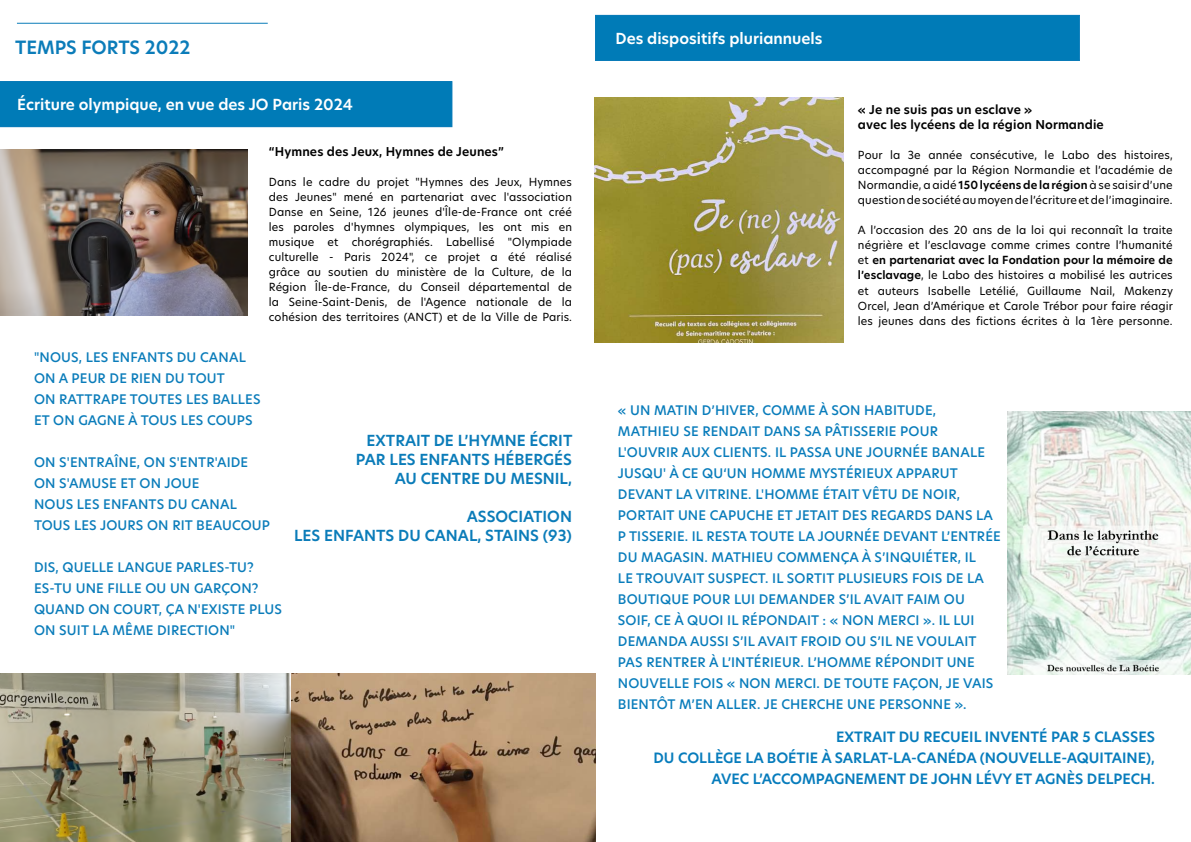
<style>
.page{position:relative;width:1191px;height:842px;background:#fff}
.page>*{position:absolute;margin:0;border:0;box-sizing:border-box;transform-origin:0 0}
.t1{font:600 18px "New Hero";color:#0b7cb9}
.t2{font:600 15px/19px "New Hero";color:#0b7cb9;text-align:right}
.t3{font:600 15px "New Hero";color:#fff}
.t4{font:600 14px/21px "New Hero";color:#077cbc;text-align:right}
.t5{font:500 13px/21px "New Hero";letter-spacing:.01em;color:#087cbb}
.t6{font:500 13px/21px "New Hero";letter-spacing:.01em;color:#0a7cba}
.t7{font:600 12px/15px "New Hero";letter-spacing:.01em;color:#000}
.t8{font:11px/15px "New Hero";letter-spacing:.01em;color:#000;text-align:justify}
.s1{font-weight:600}
</style>
<div class="page">
<div style="left:0;top:81px;width:452px;height:46px;background:#007bb7"></div>
<hr style="left:17px;top:23px;width:251px;height:1px;background:#0b7cb9">
<img style="left:0;top:150px;width:247px;height:165px">
<img style="left:0;top:673px;width:291px;height:169px">
<img style="left:291px;top:673px;width:304px;height:169px">
<div style="left:595px;top:15px;width:484px;height:45px;background:#007bb7"></div>
<div style="left:595px;top:15px;width:485px;height:46px;border:1px solid #0b7cb9"></div>
<img style="left:1007px;top:412px;width:184px;height:262px">
<img style="left:594px;top:98px;width:249px;height:244px">
<h1 class="t1" style="left:15px;top:35px;width:177px">TEMPS FORTS 2022</h1>
<h2 class="t3" style="left:17px;top:94px;width:337px">Écriture olympique, en vue des JO Paris 2024</h2>
<p class="t7" style="left:269px;top:144px;width:236px">“Hymnes des Jeux, Hymnes de Jeunes”</p>
<p class="t8" style="left:269px;top:174px;width:305px">Dans le cadre du projet "Hymnes des Jeux, Hymnes des Jeunes" mené en partenariat avec l'association Danse en Seine, 126 jeunes d'Île-de-France ont créé les paroles d'hymnes olympiques, les ont mis en musique et chorégraphiés. Labellisé "Olympiade culturelle - Paris 2024", ce projet a été réalisé grâce au soutien du ministère de la Culture, de la Région Île-de-France, du Conseil départemental de la Seine-Saint-Denis, de l'Agence nationale de la cohésion des territoires (ANCT) et de la Ville de Paris.</p>
<p class="t6" style="left:34px;top:346px;width:228px">"NOUS, LES ENFANTS DU CANAL<br>ON A PEUR DE RIEN DU TOUT<br>ON RATTRAPE TOUTES LES BALLES<br>ET ON GAGNE À TOUS LES COUPS</p>
<p class="t6" style="left:34px;top:451px;width:237px">ON S'ENTRAÎNE, ON S'ENTR'AIDE<br>ON S'AMUSE ET ON JOUE<br>NOUS LES ENFANTS DU CANAL<br>TOUS LES JOURS ON RIT BEAUCOUP</p>
<p class="t6" style="left:34px;top:556px;width:249px">DIS, QUELLE LANGUE PARLES-TU?<br>ES-TU UNE FILLE OU UN GARÇON?<br>QUAND ON COURT, ÇA N'EXISTE PLUS<br>ON SUIT LA MÊME DIRECTION"</p>
<h2 class="t2" style="left:356px;top:430px;width:218px">EXTRAIT DE L’HYMNE ÉCRIT<br>PAR LES ENFANTS HÉBERGÉS<br>AU CENTRE DU MESNIL,</h2>
<h2 class="t2" style="left:294px;top:506px;width:279px">ASSOCIATION<br>LES ENFANTS DU CANAL, STAINS (93)</h2>
<h2 class="t3" style="left:615px;top:28px;width:208px">Des dispositifs pluriannuels</h2>
<p class="t7" style="left:858px;top:102px;width:247px">« Je ne suis pas un esclave »<br>avec les lycéens de la région Normandie</p>
<p class="t8" style="left:858px;top:148px;width:316px">Pour la 3e année consécutive, le Labo des histoires, accompagné par la Région Normandie et l’académie de Normandie, a aidé <span class="s1">150 lycéens de la région</span> à se saisir d’une question de société au moyen de l’écriture et de l’imaginaire.</p>
<p class="t8" style="left:858px;top:223px;width:316px">A l’occasion des 20 ans de la loi qui reconnaît la traite négrière et l’esclavage comme crimes contre l’humanité et <span class="s1">en partenariat avec la Fondation pour la mémoire de l’esclavage</span>, le Labo des histoires a mobilisé les autrices et auteurs Isabelle Letélié, Guillaume Nail, Makenzy Orcel, Jean d’Amérique et Carole Trébor pour faire réagir les jeunes dans des fictions écrites à la 1ère personne.</p>
<p class="t5" style="left:618px;top:399px;width:384px">« UN MATIN D’HIVER, COMME À SON HABITUDE, MATHIEU SE RENDAIT DANS SA PÂTISSERIE POUR L'OUVRIR AUX CLIENTS. IL PASSA UNE JOURNÉE BANALE JUSQU' À CE QU‘UN HOMME MYSTÉRIEUX APPARUT DEVANT LA VITRINE. L'HOMME ÉTAIT VÊTU DE NOIR, PORTAIT UNE CAPUCHE ET JETAIT DES REGARDS DANS LA P TISSERIE. IL RESTA TOUTE LA JOURNÉE DEVANT L’ENTRÉE DU MAGASIN. MATHIEU COMMENÇA À S’INQUIÉTER, IL<br>LE TROUVAIT SUSPECT. IL SORTIT PLUSIEURS FOIS DE LA BOUTIQUE POUR LUI DEMANDER S’IL AVAIT FAIM OU SOIF, CE À QUOI IL RÉPONDAIT : « NON MERCI ». IL LUI DEMANDA AUSSI S’IL AVAIT FROID OU S’IL NE VOULAIT PAS RENTRER À L’INTÉRIEUR. L’HOMME RÉPONDIT UNE NOUVELLE FOIS « NON MERCI. DE TOUTE FAÇON, JE VAIS BIENTÔT M’EN ALLER. JE CHERCHE UNE PERSONNE ».</p>
<p class="t4" style="left:653px;top:726px;width:503px">EXTRAIT DU RECUEIL INVENTÉ PAR 5 CLASSES<br>DU COLLÈGE LA BOÉTIE À SARLAT-LA-CANÉDA (NOUVELLE-AQUITAINE),<br>AVEC L’ACCOMPAGNEMENT DE JOHN LÉVY ET AGNÈS DELPECH.</p>
</div>
